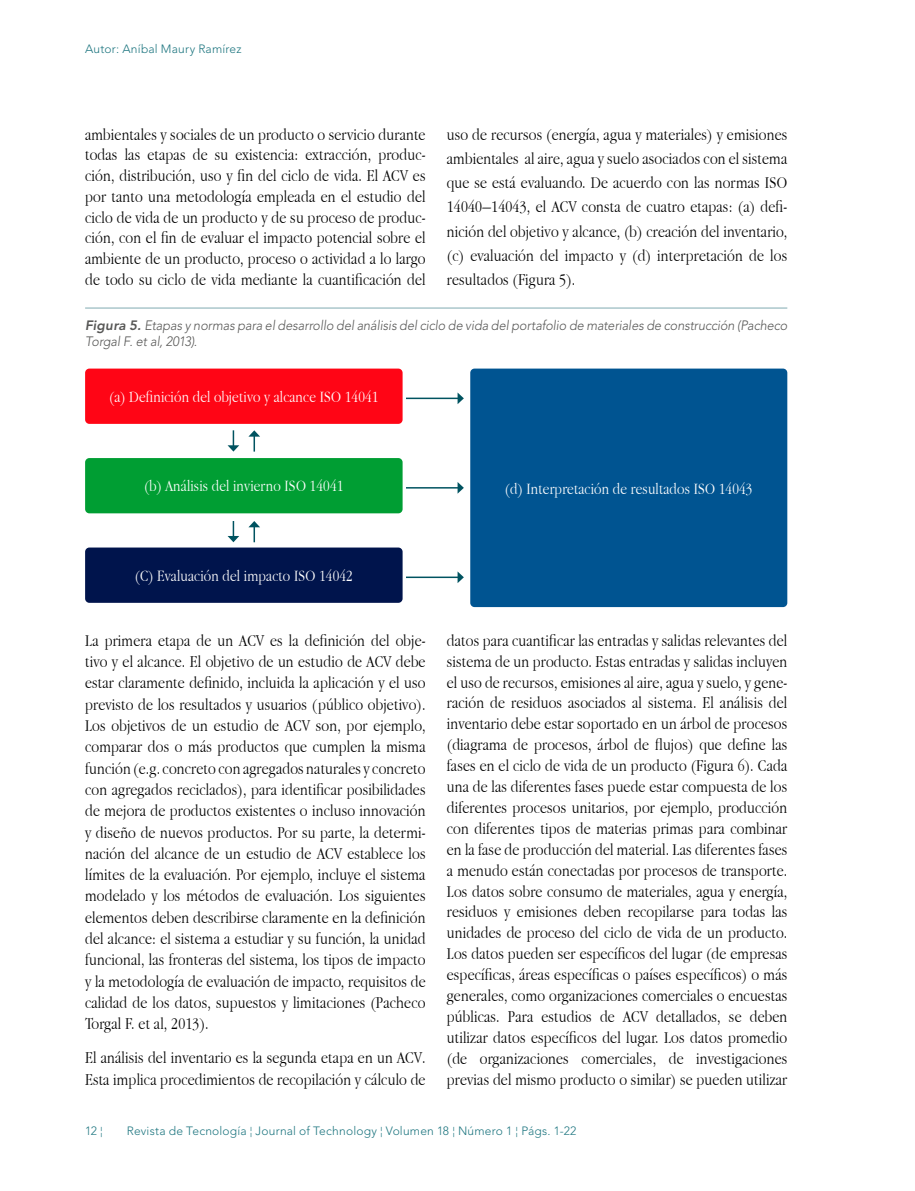
<style>
.page{position:relative;width:915px;height:1191px;background:#fff}
.page>*{position:absolute;margin:0;border:0;box-sizing:border-box;transform-origin:0 0}
.t1{font:300 17.25px/20.9px "Apple Garamond";letter-spacing:.01em;color:#000;text-align:justify}
.t2{font:300 16.5px "Apple Garamond";letter-spacing:.01em;color:#fff}
.t3{font:italic 300 13.5px/16.2px "Avenir LT Std";letter-spacing:-.005em;color:#575756;scale:.94 1}
.t4{font:300 12px "Avenir LT Std";letter-spacing:.015em;color:#207781}
.s1{font-weight:800}
</style>
<div class="page">
<div style="left:85px;top:368px;width:317px;height:56px;background:#ff0515;border-radius:4px"></div>
<div style="left:85px;top:458px;width:317px;height:55px;background:#009e33;border-radius:4px"></div>
<div style="left:85px;top:547px;width:317px;height:56px;background:#00144c;border-radius:4px"></div>
<div style="left:470px;top:368px;width:317px;height:239px;background:#005491;border-radius:4px"></div>
<hr style="left:406px;top:397px;width:52px;height:2px;background:#005360">
<svg style="left:457px;top:392px;width:6px;height:12px"></svg>
<hr style="left:406px;top:487px;width:52px;height:1px;background:#005360">
<svg style="left:457px;top:482px;width:6px;height:12px"></svg>
<hr style="left:406px;top:576px;width:52px;height:2px;background:#005360">
<svg style="left:457px;top:571px;width:6px;height:12px"></svg>
<svg style="left:227px;top:430px;width:12px;height:21px"></svg>
<svg style="left:248px;top:430px;width:12px;height:21px"></svg>
<svg style="left:227px;top:521px;width:12px;height:21px"></svg>
<svg style="left:248px;top:521px;width:12px;height:21px"></svg>
<hr style="left:85px;top:308px;width:702px;height:1px;background:#81abb1">
<p class="t4" style="left:85px;top:42px;width:158px">Autor: Aníbal Maury Ramírez</p>
<p class="t1" style="left:85px;top:123px;width:342px">ambientales y sociales de un producto o servicio durante todas las etapas de su existencia: extracción, produc&shy;ción, distribución, uso y fin del ciclo de vida. El ACV es por tanto una metodología empleada en el estudio del ciclo de vida de un producto y de su proceso de produc&shy;ción, con el fin de evaluar el impacto potencial sobre el ambiente de un producto, proceso o actividad a lo largo de todo su ciclo de vida mediante la cuantificación del</p>
<p class="t1" style="left:446px;top:122px;width:342px;line-height:24.3px">uso de recursos (energía, agua y materiales) y emisiones ambientales al aire, agua y suelo asociados con el sistema que se está evaluando. De acuerdo con las normas ISO 14040–14043, el ACV consta de cuatro etapas: (a) defi&shy;nición del objetivo y alcance, (b) creación del inventario, (c) evaluación del impacto y (d) interpretación de los resultados (Figura 5).</p>
<p class="t3" style="left:85px;top:317px;width:748px"><span class="s1">Figura 5.</span> Etapas y normas para el desarrollo del análisis del ciclo de vida del portafolio de materiales de construcción (Pacheco<br>Torgal F. et al, 2013).</p>
<p class="t2" style="left:109px;top:387px;width:271px">(a) Definición del objetivo y alcance ISO 14041</p>
<p class="t2" style="left:144px;top:476px;width:201px">(b) Análisis del invierno ISO 14041</p>
<p class="t2" style="left:505px;top:478px;width:249px">(d) Interpretación de resultados ISO 14043</p>
<p class="t2" style="left:135px;top:566px;width:219px">(C) Evaluación del impacto ISO 14042</p>
<p class="t1" style="left:85px;top:629px;width:342px;line-height:21.3px">La primera etapa de un ACV es la definición del obje&shy;tivo y el alcance. El objetivo de un estudio de ACV debe estar claramente definido, incluida la aplicación y el uso previsto de los resultados y usuarios (público objetivo).<br>Los objetivos de un estudio de ACV son, por ejemplo, comparar dos o más productos que cumplen la misma función (e.g. concreto con agregados naturales y concreto con agregados reciclados), para identificar posibilidades de mejora de productos existentes o incluso innovación y diseño de nuevos productos. Por su parte, la determi&shy;nación del alcance de un estudio de ACV establece los límites de la evaluación. Por ejemplo, incluye el sistema modelado y los métodos de evaluación. Los siguientes elementos deben describirse claramente en la definición del alcance: el sistema a estudiar y su función, la unidad funcional, las fronteras del sistema, los tipos de impacto y la metodología de evaluación de impacto, requisitos de calidad de los datos, supuestos y limitaciones (Pacheco Torgal F. et al, 2013).</p>
<p class="t1" style="left:85px;top:1047px;width:342px;line-height:21.3px">El análisis del inventario es la segunda etapa en un ACV.<br>Esta implica procedimientos de recopilación y cálculo de</p>
<p class="t1" style="left:446px;top:629px;width:342px">datos para cuantificar las entradas y salidas relevantes del sistema de un producto. Estas entradas y salidas incluyen el uso de recursos, emisiones al aire, agua y suelo, y gene&shy;ración de residuos asociados al sistema. El análisis del inventario debe estar soportado en un árbol de procesos (diagrama de procesos, árbol de flujos) que define las fases en el ciclo de vida de un producto (Figura 6). Cada una de las diferentes fases puede estar compuesta de los diferentes procesos unitarios, por ejemplo, producción con diferentes tipos de materias primas para combinar en la fase de producción del material. Las diferentes fases a menudo están conectadas por procesos de transporte.<br>Los datos sobre consumo de materiales, agua y energía, residuos y emisiones deben recopilarse para todas las unidades de proceso del ciclo de vida de un producto.<br>Los datos pueden ser específicos del lugar (de empresas específicas, áreas específicas o países específicos) o más generales, como organizaciones comerciales o encuestas públicas. Para estudios de ACV detallados, se deben utilizar datos específicos del lugar. Los datos promedio (de organizaciones comerciales, de investigaciones previas del mismo producto o similar) se pueden utilizar</p>
<p class="t4" style="left:85px;top:1123px;width:19px">12 ¦</p>
<p class="t4" style="left:127px;top:1123px;width:451px">Revista de Tecnología ¦ Journal of Technology ¦ Volumen 18 ¦ Número 1 ¦ Págs. 1-22</p>
</div>
